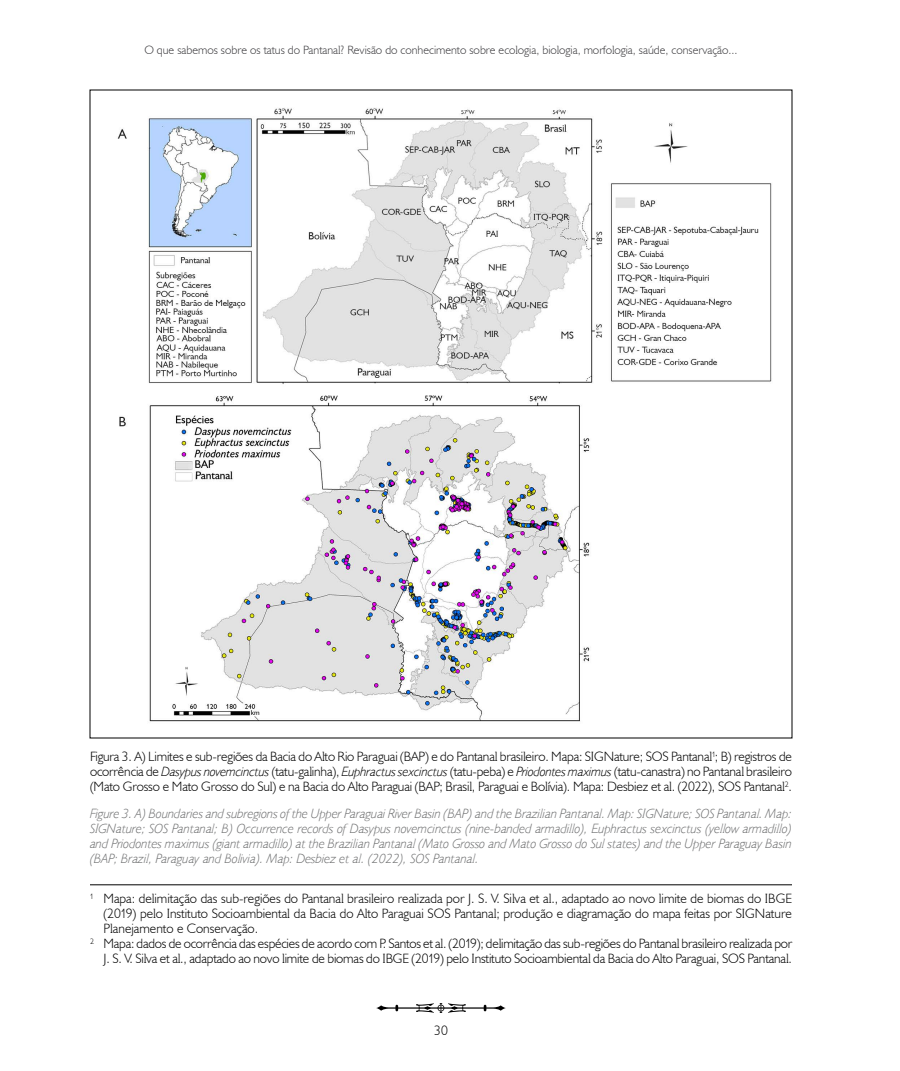
<style>
.page{position:relative;width:900px;height:1071px;background:#fff}
.page>*{position:absolute;margin:0;border:0;box-sizing:border-box;transform-origin:0 0}
.t1{font:13.5px/15px "MPEG";letter-spacing:-.01em;color:#000;text-align:justify}
.t2{font:italic 13.5px/15px "MPEG";color:#707172;text-align:justify}
.t3{font:12px "MPEG";color:#3e3d40}
.s1{font-style:italic}
</style>
<div class="page">
<svg style="left:376px;top:1003px;width:130px;height:10px"></svg>
<hr style="left:90px;top:885px;width:702px;height:1px;background:#000">
<img style="left:117px;top:108px;width:655px;height:614px">
<p class="t3" style="left:144px;top:43px;width:595px">O que sabemos sobre os tatus do Pantanal? Revisão do conhecimento sobre ecologia, biologia, morfologia, saúde, conservação...</p>
<p class="t1" style="left:90px;top:749px;width:704px">Figura 3. A) Limites e sub-regiões da Bacia do Alto Rio Paraguai (BAP) e do Pantanal brasileiro. Mapa: SIGNature; SOS Pantanal<sup>1</sup>; B) registros de ocorrência de <span class="s1">Dasypus novemcinctus</span> (tatu-galinha), <span class="s1">Euphractus sexcinctus</span> (tatu-peba) e <span class="s1">Priodontes maximus</span> (tatu-canastra) no Pantanal brasileiro (Mato Grosso e Mato Grosso do Sul) e na Bacia do Alto Paraguai (BAP; Brasil, Paraguai e Bolívia). Mapa: Desbiez et al. (2022), SOS Pantanal<sup>2</sup>.</p>
<p class="t2" style="left:90px;top:806px;width:704px">Figure 3. A) Boundaries and subregions of the Upper Paraguai River Basin (BAP) and the Brazilian Pantanal. Map: SIGNature; SOS Pantanal. Map:<br>SIGNature; SOS Pantanal; B) Occurrence records of Dasypus novemcinctus (nine-banded armadillo), Euphractus sexcinctus (yellow armadillo) and Priodontes maximus (giant armadillo) at the Brazilian Pantanal (Mato Grosso and Mato Grosso do Sul states) and the Upper Paraguay Basin (BAP; Brazil, Paraguay and Bolivia). Map: Desbiez et al. (2022), SOS Pantanal.</p>
<p class="t1" style="left:90px;top:891px;width:704px"><sup>1</sup> Mapa: delimitação das sub-regiões do Pantanal brasileiro realizada por J. S. V. Silva et al., adaptado ao novo limite de biomas do IBGE</p>
<p class="t1" style="left:104px;top:906px;width:690px">(2019) pelo Instituto Socioambiental da Bacia do Alto Paraguai SOS Pantanal; produção e diagramação do mapa feitas por SIGNature</p>
<p class="t1" style="left:104px;top:921px;width:156px">Planejamento e Conservação.</p>
<p class="t1" style="left:90px;top:936px;width:704px"><sup>2</sup> Mapa: dados de ocorrência das espécies de acordo com P. Santos et al. (2019); delimitação das sub-regiões do Pantanal brasileiro realizada por</p>
<p class="t1" style="left:104px;top:951px;width:690px">J. S. V. Silva et al., adaptado ao novo limite de biomas do IBGE (2019) pelo Instituto Socioambiental da Bacia do Alto Paraguai, SOS Pantanal.</p>
<p class="t1" style="left:434px;top:1023px;width:15px">30</p>
</div>
